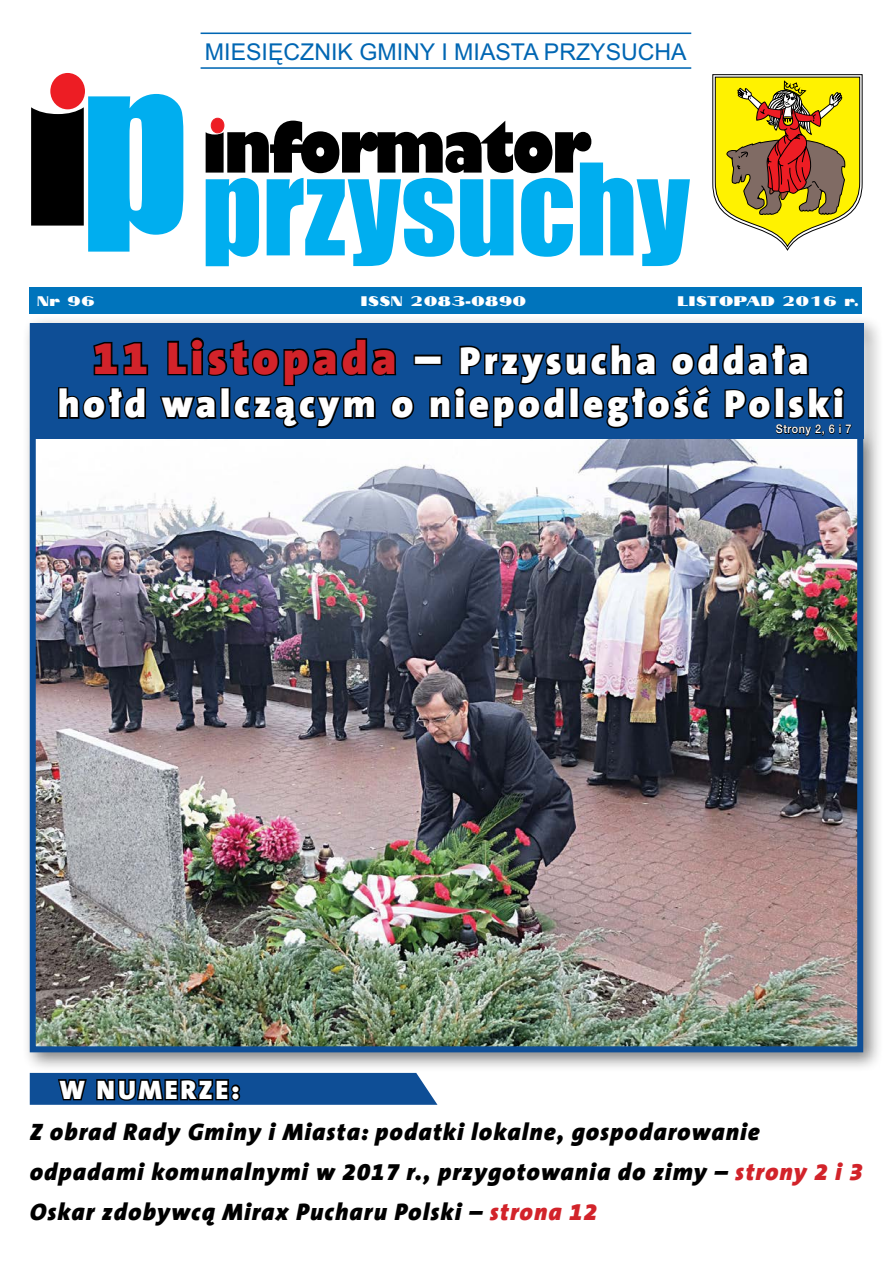
<style>
.page{position:relative;width:893px;height:1263px;background:#fff}
.page>*{position:absolute;margin:0;border:0;box-sizing:border-box;transform-origin:0 0}
.t1{font:900 39px/43.5px "The Sans CEB9";letter-spacing:.09em;color:#fff;text-align:center}
.t2{font:900 27px "The Sans CEB9";letter-spacing:.1em;color:#fff}
.t3{font:italic 900 24px/40.2px "The Sans CEB9";letter-spacing:.05em;color:#000}
.t4{font:23.1px "Arial";color:#0066b3}
.t5{font:13.95px "Cyklop";color:#fff}
.t6{font:500 12px "Helvetica Neue LT Pro";letter-spacing:.05em;color:#fff;scale:.9 1}
.s1{font-size:46.5px;color:#d2232a}
.s2{font-size:46.5px}
.s3{color:#d2232a}
</style>
<div class="page">
<div style="left:21px;top:315px;width:862px;height:757px;background:#000;opacity:.5"></div>
<img style="left:37px;top:438px;width:819px;height:607px">
<hr style="left:201px;top:33px;width:490px;height:1px;background:#0066b3">
<hr style="left:201px;top:67px;width:490px;height:2px;background:#0066b3">
<svg style="left:206px;top:163px;width:484px;height:103px;fill:#00aeef"></svg>
<svg style="left:206px;top:118px;width:385px;height:55px"></svg>
<div style="left:50px;top:73px;width:35px;height:36px;background:#ed1d24;border-radius:50%"></div>
<svg style="left:31px;top:94px;width:152px;height:158px"></svg>
<div style="left:30px;top:287px;width:832px;height:26px;background:#0074bc"></div>
<svg style="left:712px;top:74px;width:151px;height:177px"></svg>
<img style="left:30px;top:1026px;width:407px;height:79px">
<div style="left:30px;top:323px;width:833px;height:115px;background:#0e4e96"></div>
<svg style="left:93px;top:342px;width:56px;height:34px"></svg>
<div style="left:414px;top:355px;width:28px;height:10px;border:3px solid #000"></div>
<svg style="left:58px;top:387px;width:88px;height:33px"></svg>
<svg style="left:159px;top:337px;width:257px;height:92px"></svg>
<svg style="left:428px;top:343px;width:424px;height:94px"></svg>
<p class="t4" style="left:205px;top:43px;width:483px">MIESIĘCZNIK GMINY I MIASTA PRZYSUCHA</p>
<p class="t5" style="left:37px;top:290px;width:60px">Nr 96</p>
<p class="t5" style="left:361px;top:290px;width:167px">ISSN 2083-0890</p>
<p class="t5" style="left:677px;top:290px;width:183px">LISTOPAD 2016 r.</p>
<h1 class="t1" style="left:58px;top:340px;width:788px"><span class="s1">11 Listopada</span> <span class="s2">–</span> Przysucha oddała hołd walczącym o niepodległość Polski</h1>
<p class="t6" style="left:776px;top:422px;width:86px">Strony 2, 6 i 7</p>
<p class="t2" style="left:60px;top:1074px;width:182px">W NUMERZE:</p>
<p class="t3" style="left:30px;top:1112px;width:834px">Z obrad Rady Gminy i Miasta: podatki lokalne, gospodarowanie odpadami komunalnymi w 2017 r., przygotowania do zimy – <span class="s3">strony 2 i 3<br></span>Oskar zdobywcą Mirax Pucharu Polski – <span class="s3">strona 12</span></p>
</div>
